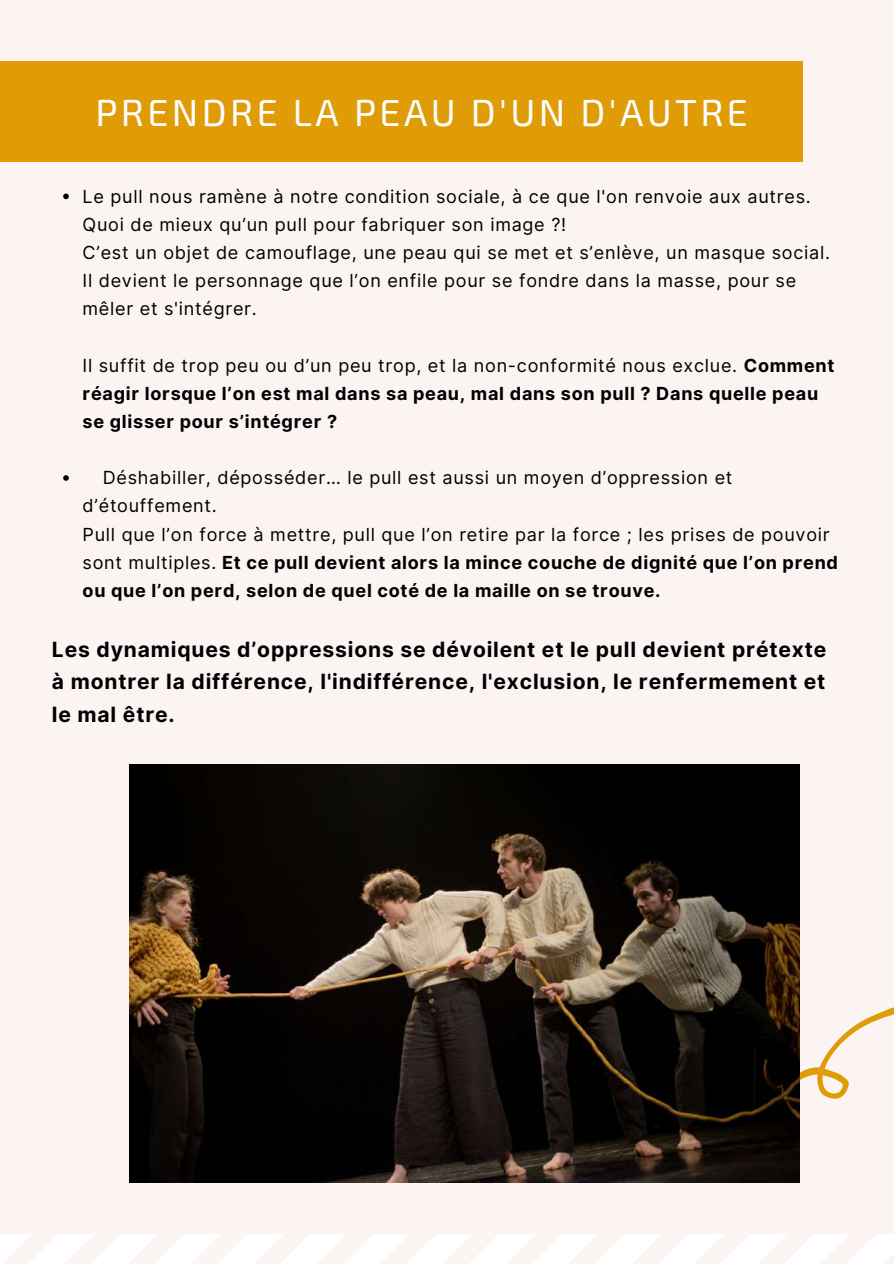
<style>
.page{position:relative;width:894px;height:1264px;background:#fff}
.page>*{position:absolute;margin:0;border:0;box-sizing:border-box;transform-origin:0 0}
.t1{font:37.5px "Exo 2";letter-spacing:.09em;color:#fff}
.t2{font:700 21px/32.7px "Inter";letter-spacing:.04em;color:#000;text-align:justify}
.t3{font:700 18px/28.2px "Inter";letter-spacing:.04em;color:#000}
.t4{font:18px/28.2px "Inter";letter-spacing:.04em;color:#000}
.s1{font-weight:400}
</style>
<div class="page">
<div style="left:0;top:0;width:893px;height:1263px;background:#fcf3f3"></div>
<div style="left:0;top:61px;width:802px;height:101px;background:#df9c07"></div>
<svg style="left:0;top:1234px;width:893px;height:29px"></svg>
<svg style="left:799px;top:989px;width:94px;height:110px"></svg>
<img style="left:129px;top:765px;width:670px;height:417px">
<svg style="left:63px;top:193px;width:6px;height:6px"></svg>
<svg style="left:63px;top:475px;width:6px;height:6px"></svg>
<h1 class="t1" style="left:95px;top:88px;width:654px">PRENDRE LA PEAU D'UN D'AUTRE</h1>
<p class="t4" style="left:82px;top:182px;width:729px">Le pull nous ramène à notre condition sociale, à ce que l'on renvoie aux autres.<br>Quoi de mieux qu’un pull pour fabriquer son image ?!</p>
<p class="t4" style="left:82px;top:238px;width:748px">C’est un objet de camouflage, une peau qui se met et s’enlève, un masque social.<br>Il devient le personnage que l’on enfile pour se fondre dans la masse, pour se mêler et s'intégrer.</p>
<p class="t3" style="left:82px;top:351px;width:753px"><span class="s1">Il suffit de trop peu ou d’un peu trop, et la non-conformité nous exclue.</span> Comment réagir lorsque l’on est mal dans sa peau, mal dans son pull ? Dans quelle peau se glisser pour s’intégrer ?</p>
<p class="t4" style="left:82px;top:463px;width:651px;text-indent:20px">Déshabiller, déposséder… le pull est aussi un moyen d’oppression et d’étouffement.</p>
<p class="t3" style="left:82px;top:520px;width:756px"><span class="s1">Pull que l’on force à mettre, pull que l’on retire par la force ; les prises de pouvoir sont multiples.</span> Et ce pull devient alors la mince couche de dignité que l’on prend ou que l’on perd, selon de quel coté de la maille on se trouve.</p>
<p class="t2" style="left:52px;top:632px;width:775px">Les dynamiques d’oppressions se dévoilent et le pull devient prétexte à montrer la différence, l'indifférence, l'exclusion, le renfermement et le mal être.</p>
</div>
